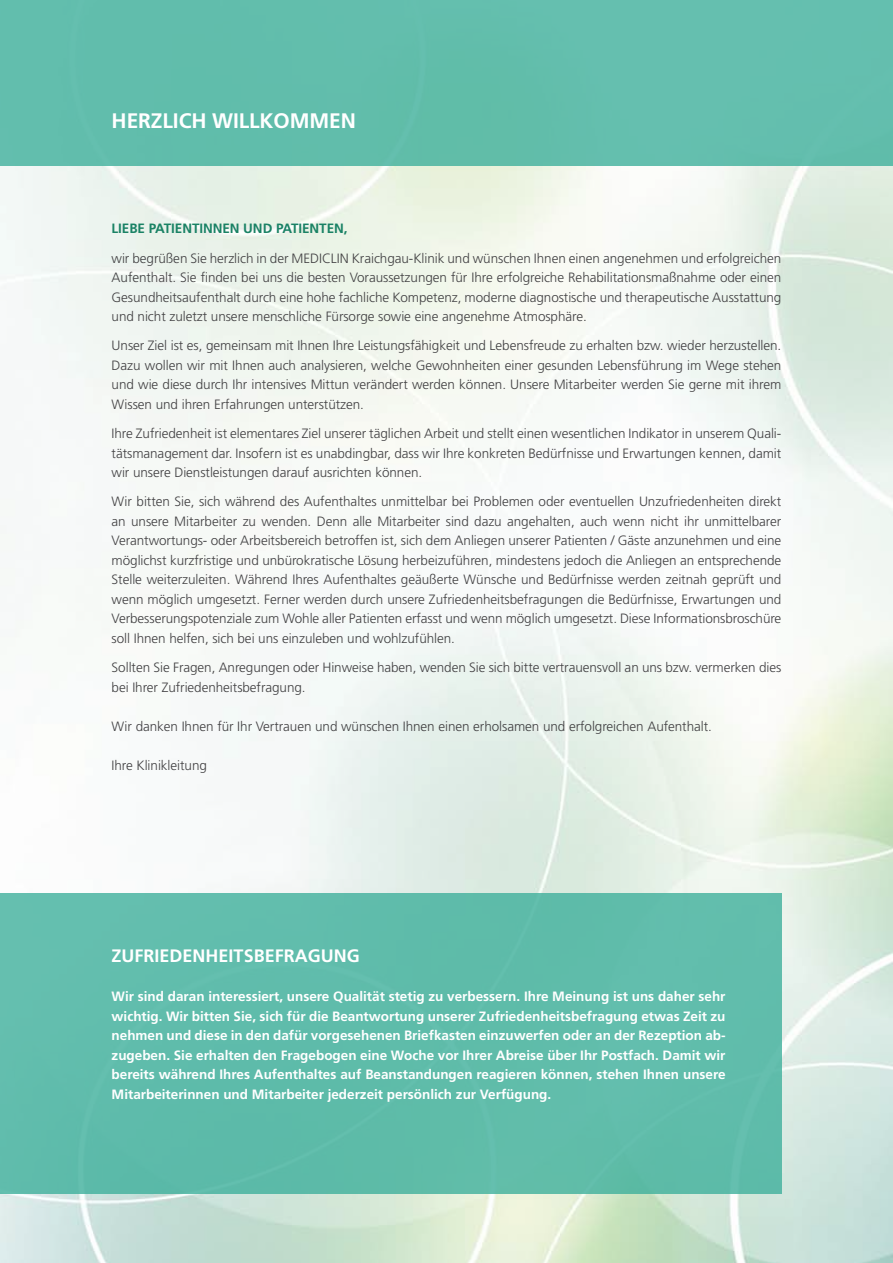
<style>
.page{position:relative;width:893px;height:1263px;background:#fff}
.page>*{position:absolute;margin:0;border:0;box-sizing:border-box;transform-origin:0 0}
.t1{font:700 21px "Frutiger LT";letter-spacing:-.005em;color:#fff}
.t2{font:700 18px "Frutiger LT";color:#fff}
.t3{font:300 13.5px/19.5px "Frutiger LT";letter-spacing:-.005em;color:#414042;text-align:justify}
.t4{font:700 13.5px/19.5px "Frutiger LT";color:#fff;text-align:justify}
.t5{font:700 13.5px "Frutiger LT";letter-spacing:-.005em;color:#1a8265}
</style>
<div class="page">
<img style="left:0;top:166px;width:893px;height:1097px">
<div style="left:0;top:893px;width:781px;height:301px;background:#60bcab"></div>
<div style="left:0;top:0;width:893px;height:166px;background:#62beac"></div>
<h1 class="t1" style="left:112px;top:109px;width:246px">Herzlich willkomm en</h1>
<p class="t5" style="left:112px;top:221px;width:237px">Liebe Patientinnen und Patienten,</p>
<p class="t3" style="left:112px;top:248px;width:671px">wir begrüßen Sie herzlich in der MediClin Kraichgau-Klinik und wünschen Ihnen einen angenehmen und erfolgreichen Aufenthalt. Sie finden bei uns die besten Voraussetzungen für Ihre erfolgreiche Rehabilitationsmaßnahme oder einen Gesundheitsaufenthalt durch eine hohe fachliche Kompetenz, moderne diagnostische und therapeutische Ausstattung und nicht zuletzt unsere menschliche Fürsorge sowie eine angenehme Atmosphäre.</p>
<p class="t3" style="left:112px;top:336px;width:671px">Unser Ziel ist es, gemeinsam mit Ihnen Ihre Leistungsfähigkeit und Lebensfreude zu erhalten bzw. wieder herzustellen.<br>Dazu wollen wir mit Ihnen auch analysieren, welche Gewohnheiten einer gesunden Lebensführung im Wege stehen und wie diese durch Ihr intensives Mittun verändert werden können. Unsere Mitarbeiter werden Sie gerne mit ihrem Wissen und ihren Erfahrungen unterstützen.</p>
<p class="t3" style="left:112px;top:424px;width:671px">Ihre Zufriedenheit ist elementares Ziel unserer täglichen Arbeit und stellt einen wesentlichen Indikator in unserem Quali&shy;tätsmanagement dar. Insofern ist es unabdingbar, dass wir Ihre konkreten Bedürfnisse und Erwartungen kennen, damit wir unsere Dienstleistungen darauf ausrichten können.</p>
<p class="t3" style="left:112px;top:492px;width:671px">Wir bitten Sie, sich während des Aufenthaltes unmittelbar bei Problemen oder eventuellen Unzufriedenheiten direkt an unsere Mitarbeiter zu wenden. Denn alle Mitarbeiter sind dazu angehalten, auch wenn nicht ihr unmittelbarer Verantwortungs- oder Arbeitsbereich betroffen ist, sich dem Anliegen unserer Patienten / Gäste anzunehmen und eine möglichst kurzfristige und unbürokratische Lösung herbeizuführen, mindestens jedoch die Anliegen an entsprechende Stelle weiterzuleiten. Während Ihres Aufenthaltes geäußerte Wünsche und Bedürfnisse werden zeitnah geprüft und wenn möglich umgesetzt. Ferner werden durch unsere Zufriedenheitsbefragungen die Bedürfnisse, Erwartungen und Verbesserungspotenziale zum Wohle aller Patienten erfasst und wenn möglich umgesetzt. Diese Informationsbroschüre soll Ihnen helfen, sich bei uns einzuleben und wohlzufühlen.</p>
<p class="t3" style="left:112px;top:658px;width:671px">Sollten Sie Fragen, Anregungen oder Hinweise haben, wenden Sie sich bitte vertrauensvoll an uns bzw. vermerken dies bei Ihrer Zufriedenheitsbefragung.</p>
<p class="t3" style="left:112px;top:716px;width:602px">Wir danken Ihnen für Ihr Vertrauen und wünschen Ihnen einen erholsamen und erfolgreichen Aufenthalt.</p>
<p class="t3" style="left:112px;top:755px;width:97px">Ihre Klinikleitung</p>
<h2 class="t2" style="left:112px;top:945px;width:250px">Zufriedenh eitsbefragung</h2>
<p class="t4" style="left:112px;top:987px;width:615px">Wir sind daran interessiert, unsere Qualität stetig zu verbessern. Ihre Meinung ist uns daher sehr wichtig. Wir bitten Sie, sich für die Beantwortung unserer Zufriedenheitsbefragung etwas Zeit zu nehmen und diese in den dafür vorgesehenen Briefkasten einzuwerfen oder an der Rezeption ab&shy;zugeben. Sie erhalten den Fragebogen eine Woche vor Ihrer Abreise über Ihr Postfach. Damit wir bereits während Ihres Aufenthaltes auf Beanstandungen reagieren können, stehen Ihnen unsere Mitarbeiterinnen und Mitarbeiter jederzeit persönlich zur Verfügung.</p>
</div>
